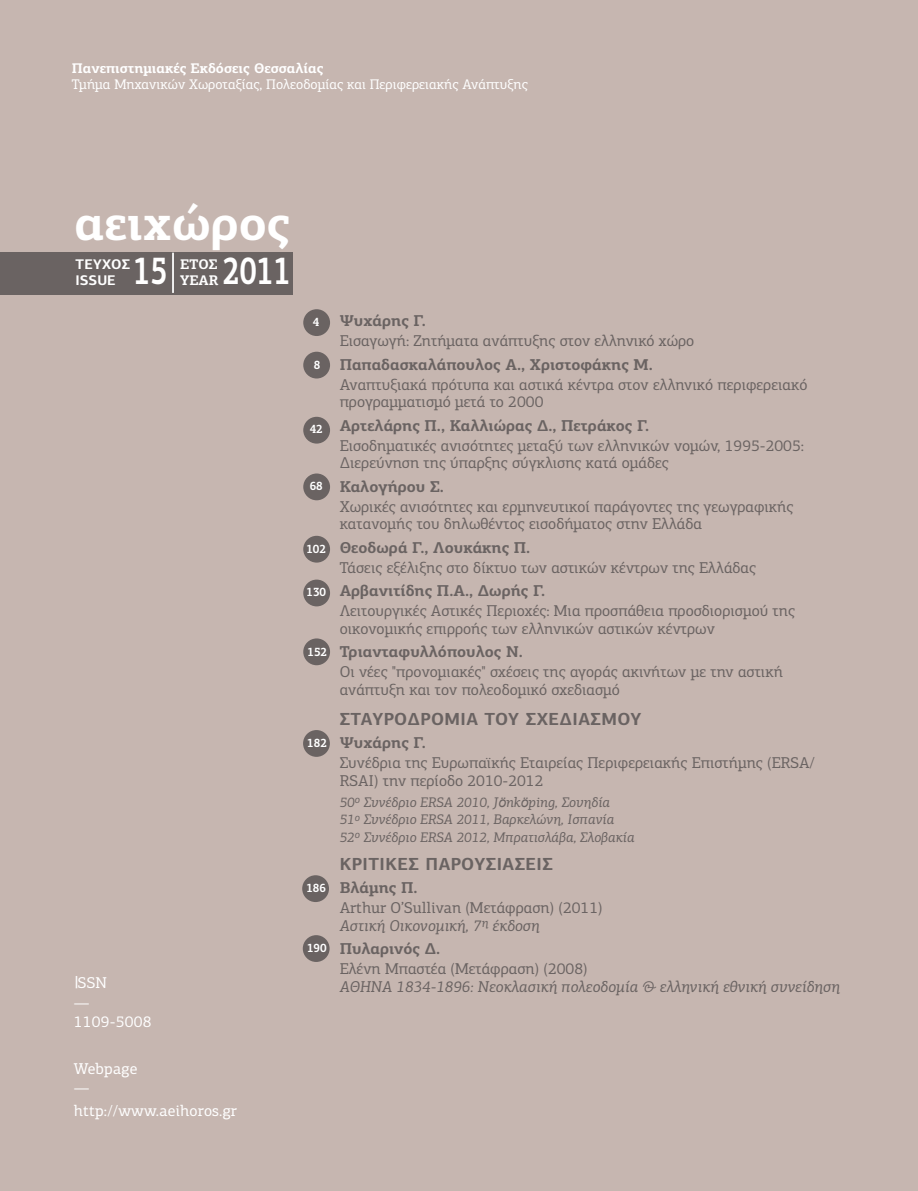
<style>
.page{position:relative;width:918px;height:1191px;background:#c6b6b0}
.page>*{position:absolute;margin:0;border:0;box-sizing:border-box;transform-origin:0 0}
.t1{font:700 49px "PF Centro Slab Pro";color:#fff}
.t2{font:700 39.38px "PF Centro Slab Pro";color:#fff;scale:.72 1}
.t3{font:700 17.5px "PF Centro Sans Pro";letter-spacing:.025em;color:#6a6362}
.t4{font:15.75px/17.5px "PF Centro Slab Pro";color:#6a6362}
.t5{font:700 15.75px "PF Centro Slab Pro";color:#6a6362}
.t6{font:italic 15.75px "PF Centro Slab Pro";color:#6a6362}
.t7{font:15.75px/19.2px "PF Centro Slab Pro";letter-spacing:.015em;color:#fff}
.t8{font:italic 14px/17.5px "PF Centro Slab Pro";color:#6a6362}
.t9{font:14px "PF Centro Slab Pro";color:#fff}
.t10{font:700 14px "PF Centro Slab Pro";color:#fff}
.t11{font:700 14px/16.1px "PF Centro Sans Pro";letter-spacing:.015em;color:#fff}
.t12{font:700 12.25px "PF Centro Slab Pro";color:#fff;scale:.9 1}
.s1{font-family:"UB Future";font-size:19.25px}
.s2{font-family:"Arial"}
.s3{font-style:italic}
</style>
<div class="page">
<div style="left:303px;top:638px;width:27px;height:27px;background:#6a6362;border-radius:50%"></div>
<div style="left:303px;top:579px;width:27px;height:27px;background:#6a6362;border-radius:50%"></div>
<div style="left:303px;top:536px;width:27px;height:26px;background:#6a6362;border-radius:50%"></div>
<div style="left:303px;top:417px;width:27px;height:26px;background:#6a6362;border-radius:50%"></div>
<div style="left:303px;top:352px;width:27px;height:26px;background:#6a6362;border-radius:50%"></div>
<div style="left:303px;top:473px;width:27px;height:27px;background:#6a6362;border-radius:50%"></div>
<div style="left:303px;top:309px;width:27px;height:27px;background:#6a6362;border-radius:50%"></div>
<div style="left:0;top:252px;width:293px;height:42px;background:#6a6362"></div>
<hr style="left:172px;top:253px;width:2px;height:40px;background:#fff">
<div style="left:303px;top:730px;width:27px;height:27px;background:#6a6362;border-radius:50%"></div>
<div style="left:302px;top:875px;width:27px;height:27px;background:#6a6362;border-radius:50%"></div>
<div style="left:303px;top:935px;width:26px;height:27px;background:#6a6362;border-radius:50%"></div>
<p class="t10" style="left:72px;top:59px;width:253px">Πανεπιστημιακές Εκδόσεις Θεσσαλίας</p>
<p class="t9" style="left:72px;top:75px;width:457px">Τμήμα Μηχανικών Χωροταξίας, Πολεοδομίας και Περιφερειακής Ανάπτυξης</p>
<h1 class="t1" style="left:75px;top:192px;width:217px">αειχώρος</h1>
<p class="t11" style="left:76px;top:256px;width:56px">ΤΕΥΧΟΣ<br>ISSUE</p>
<p class="t10" style="left:180px;top:256px;width:39px">ΕΤΟΣ</p>
<h2 class="t2" style="left:223px;top:246px;width:96px">2011</h2>
<h2 class="t2" style="left:134px;top:246px;width:49px">15</h2>
<p class="t10" style="left:180px;top:272px;width:40px">YEAR</p>
<p class="t7" style="left:74px;top:973px;width:79px"><span class="s1">I</span>SSN<br>—<br>1109-5008</p>
<p class="t7" style="left:74px;top:1058px;width:65px">Webpage —</p>
<p class="t7" style="left:74px;top:1100px;width:165px">http://www.aeihoros.gr</p>
<p class="t12" style="left:313px;top:314px;width:9px">4</p>
<p class="t12" style="left:314px;top:357px;width:9px">8</p>
<p class="t12" style="left:310px;top:421px;width:16px">42</p>
<p class="t12" style="left:310px;top:478px;width:16px">68</p>
<p class="t12" style="left:306px;top:541px;width:23px">102</p>
<p class="t12" style="left:306px;top:584px;width:23px">130</p>
<p class="t12" style="left:307px;top:643px;width:23px">152</p>
<p class="t12" style="left:307px;top:735px;width:23px">182</p>
<p class="t12" style="left:306px;top:880px;width:23px">186</p>
<p class="t12" style="left:307px;top:940px;width:23px">190</p>
<p class="t5" style="left:340px;top:311px;width:88px">Ψυχάρης Γ.</p>
<p class="t4" style="left:340px;top:332px;width:356px">Εισαγωγή: Ζητήματα ανάπτυξης στον ελληνικό χώρο</p>
<p class="t5" style="left:340px;top:354px;width:315px">Παπαδασκαλάπουλος Α., Χριστοφάκης Μ.</p>
<p class="t4" style="left:340px;top:376px;width:469px">Αναπτυξιακά πρότυπα και αστικά κέντρα στον ελληνικό περιφερειακό προγραμματισμό μετά το 2000</p>
<p class="t5" style="left:340px;top:415px;width:311px">Αρτελάρης Π., Καλλιώρας Δ., Πετράκος Γ.</p>
<p class="t4" style="left:340px;top:437px;width:466px">Εισοδηματικές ανισότητες μεταξύ των ελληνικών νομών, 1995-2005:<br>Διερεύνηση της ύπαρξης σύγκλισης κατά ομάδες</p>
<p class="t5" style="left:340px;top:476px;width:106px">Καλογήρου Σ.</p>
<p class="t4" style="left:340px;top:498px;width:455px">Χωρικές ανισότητες και ερμηνευτικοί παράγοντες της γεωγραφικής κατανομής του δηλωθέντος εισοδήματος στην Ελλάδα</p>
<p class="t5" style="left:340px;top:537px;width:192px">Θεοδωρά Γ., Λουκάκης Π.</p>
<p class="t4" style="left:340px;top:559px;width:418px">Τάσεις εξέλιξης στο δίκτυο των αστικών κέντρων της Ελλάδας</p>
<p class="t5" style="left:340px;top:581px;width:207px">Αρβανιτίδης Π.Α., Δωρής Γ.</p>
<p class="t4" style="left:340px;top:602px;width:457px">Λειτουργικές Αστικές Περιοχές: Mια προσπάθεια προσδιορισμού της οικονομικής επιρροής των ελληνικών αστικών κέντρων</p>
<p class="t5" style="left:340px;top:642px;width:185px">Τριανταφυλλόπουλος Ν.</p>
<p class="t4" style="left:340px;top:663px;width:445px">Οι νέες "προνομιακές" σχέσεις της αγοράς ακινήτων με την αστική ανάπτυξη και τον πολεοδομικό σχεδιασμό</p>
<p class="t3" style="left:340px;top:707px;width:303px">ΣΤΑΥΡΟΔΡΟΜΙΑ ΤΟΥ ΣΧΕΔΙΑΣΜΟΥ</p>
<p class="t5" style="left:340px;top:732px;width:88px">Ψυχάρης Γ.</p>
<p class="t4" style="left:340px;top:754px;width:477px">Συνέδρια της Ευρωπαϊκής Εταιρείας Περιφερειακής Επιστήμης (ERSA/<br>RSAI) την περίοδο 2010-2012</p>
<p class="t8" style="left:340px;top:793px;width:296px">50<sup>ο</sup> Συνέδριο ERSA 2010, J<span class="s2">ö</span>nk<span class="s2">ö</span>ping, Σουηδία<br>51<sup>ο</sup> Συνέδριο ERSA 2011, Βαρκελώνη, Ισπανία<br>52<sup>ο</sup> Συνέδριο ERSA 2012, Μπρατισλάβα, Σλοβακία</p>
<p class="t3" style="left:340px;top:852px;width:215px">ΚΡΙΤΙΚΕΣ ΠΑΡΟΥΣΙΑΣΕΙΣ</p>
<p class="t5" style="left:340px;top:877px;width:79px">Βλάμης Π.</p>
<p class="t4" style="left:340px;top:899px;width:264px">Arthur O’Sullivan (Μετάφραση) (2011)<br><span class="s3">Αστική Οικονομική, 7</span><sup>η</sup> <span class="s3">έκδοση</span></p>
<p class="t5" style="left:340px;top:938px;width:102px">Πυλαρινός Δ.</p>
<p class="t4" style="left:340px;top:960px;width:249px">Ελένη Μπαστέα (Μετάφραση) (2008)</p>
<p class="t6" style="left:340px;top:976px;width:502px">ΑΘΗΝΑ 1834-1896: Νεοκλασική πολεοδομία &amp; ελληνική εθνική συνείδηση</p>
</div>
